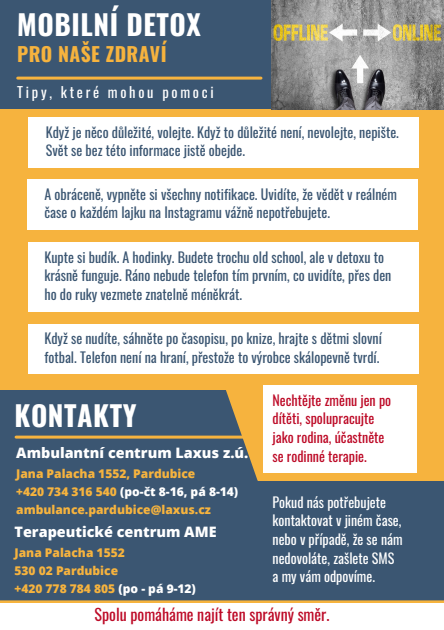
<style>
.page{position:relative;width:444px;height:630px;background:#3b5672}
.page>*{position:absolute;margin:0;border:0;box-sizing:border-box;transform-origin:0 0}
.t1{font:700 28px "Oswald";letter-spacing:.02em;color:#fff}
.t2{font:700 19.6px "Oswald";letter-spacing:.02em;color:#f6b33e}
.t3{font:16px "Oswald";color:#bd0a27}
.t4{font:800 14.4px "Open Sans";color:#fff}
.t5{font:14.4px "Oswald";letter-spacing:.19em;color:#fff}
.t6{font:14px/18.8px "Oswald";color:#3b5672}
.t7{font:14px/18.8px "Oswald";color:#fff}
.t8{font:14px/18.8px "Oswald";color:#bd0a27}
.t9{font:800 12px/18px "Open Sans";color:#f6b33e}
.s1{color:#fff}
</style>
<div class="page">
<hr style="left:18px;top:77px;width:243px;height:3px;background:#f6b33e">
<svg style="left:222px;top:390px;width:36px;height:91px"></svg>
<div style="left:0;top:109px;width:444px;height:273px;background:#f6b33e"></div>
<div style="left:28px;top:118px;width:390px;height:49px;background:#fff"></div>
<div style="left:0;top:315px;width:444px;height:75px;background:#f6b33e"></div>
<div style="left:27px;top:179px;width:390px;height:50px;background:#fff"></div>
<div style="left:28px;top:242px;width:390px;height:69px;background:#fff"></div>
<div style="left:28px;top:324px;width:390px;height:50px;background:#fff"></div>
<hr style="left:16px;top:436px;width:240px;height:3px;background:#f6b33e">
<div style="left:258px;top:382px;width:186px;height:99px;background:#f6b33e"></div>
<div style="left:263px;top:385px;width:154px;height:88px;background:#fff"></div>
<hr style="left:0;top:600px;width:444px;height:3px;background:#f6b33e">
<div style="left:0;top:603px;width:444px;height:27px;background:#fff"></div>
<img style="left:271px;top:0;width:173px;height:110px">
<h1 class="t1" style="left:17px;top:3px;width:185px">MOBILNÍ DETOX</h1>
<h2 class="t2" style="left:17px;top:39px;width:151px">PRO NAŠE ZDRAVÍ</h2>
<p class="t5" style="left:17px;top:81px;width:198px">Tipy, které mohou pomoci</p>
<p class="t6" style="left:46px;top:122px;width:354px">Když je něco důležité, volejte. Když to důležité není, nevolejte, nepište.<br>Svět se bez této informace jistě obejde.</p>
<p class="t6" style="left:44px;top:184px;width:354px">A obráceně, vypněte si všechny notifikace. Uvidíte, že vědět v reálném čase o každém lajku na Instagramu vážně nepotřebujete.</p>
<p class="t6" style="left:44px;top:247px;width:348px">Kupte si budík. A hodinky. Budete trochu old school, ale v detoxu to krásně funguje. Ráno nebude telefon tím prvním, co uvidíte, přes den ho do ruky vezmete znatelně méněkrát.</p>
<p class="t6" style="left:44px;top:329px;width:339px">Když se nudíte, sáhněte po časopisu, po knize, hrajte s dětmi slovní fotbal. Telefon není na hraní, přestože to výrobce skálopevně tvrdí.</p>
<h1 class="t1" style="left:15px;top:393px;width:123px">KONTAKTY</h1>
<p class="t4" style="left:16px;top:443px;width:233px">Ambulantní centrum Laxus z.ú.</p>
<p class="t9" style="left:16px;top:464px;width:223px">Jana Palacha 1552, Pardubice<br>+420 734 316 540 <span class="s1">(po-čt 8-16, pá 8-14) </span>ambulance.pardubice@laxus.cz</p>
<p class="t4" style="left:15px;top:522px;width:203px">Terapeutické centrum AME</p>
<p class="t9" style="left:15px;top:544px;width:183px">Jana Palacha 1552<br>530 02 Pardubice<br>+420 778 784 805 <span class="s1">(po - pá 9-12)</span></p>
<p class="t8" style="left:272px;top:390px;width:120px">Nechtějte změnu jen po dítěti, spolupracujte jako rodina, účastněte se rodinné terapie.</p>
<p class="t7" style="left:272px;top:492px;width:131px">Pokud nás potřebujete kontaktovat v jiném čase, nebo v případě, že se nám nedovoláte, zašlete SMS a my vám odpovíme.</p>
<p class="t3" style="left:94px;top:602px;width:236px">Spolu pomáháme najít ten správný směr.</p>
</div>
